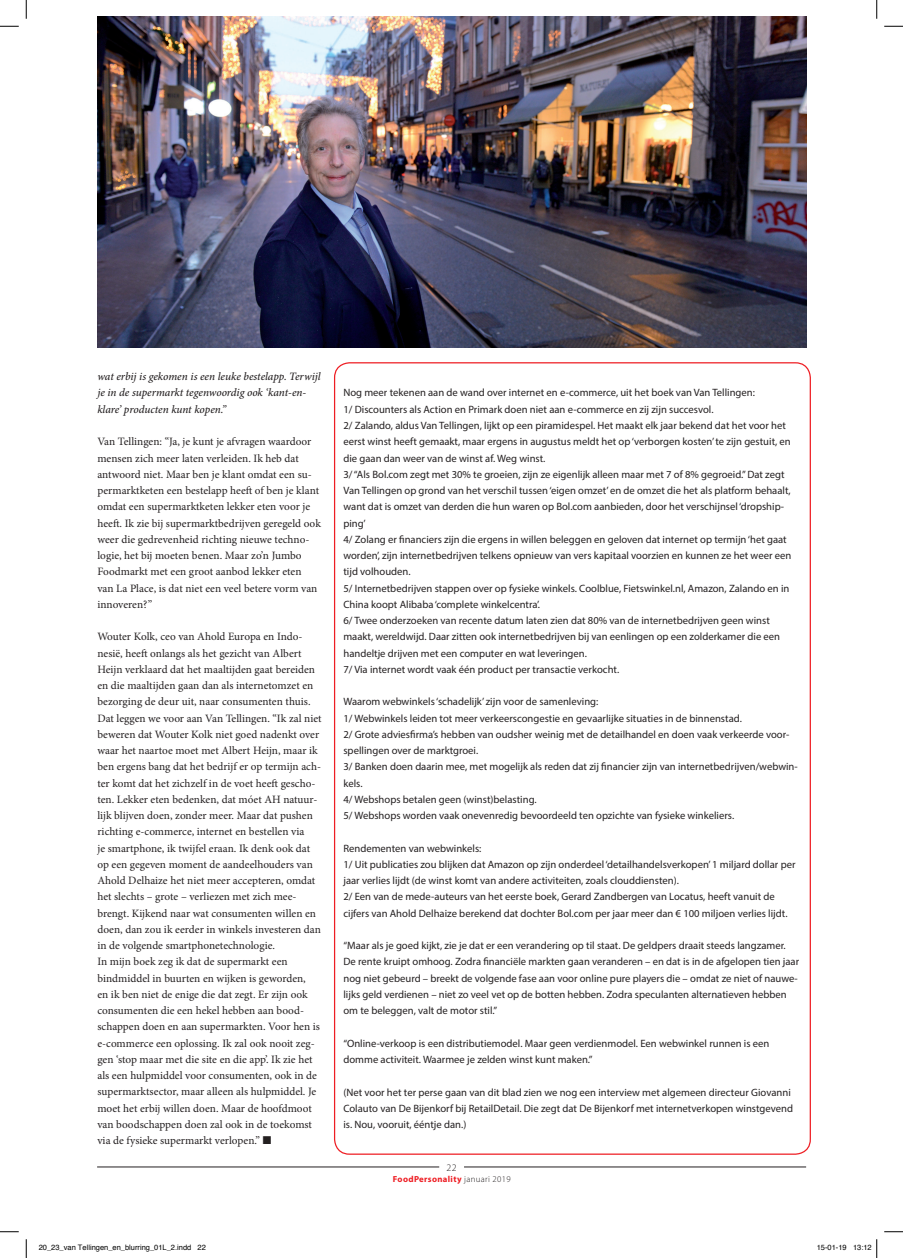
<style>
.page{position:relative;width:903px;height:1258px;background:#fff}
.page>*{position:absolute;margin:0;border:0;box-sizing:border-box;transform-origin:0 0}
.t1{font:11.25px/16.2px "Minion Pro";color:#231f20}
.t2{font:italic 500 11.25px/16.2px "Minion Pro";letter-spacing:-.005em;color:#231f20}
.t3{font:10.62px/16.2px "Myriad Pro";color:#231f20}
.t4{font:300 10px "Myriad Pro";color:#231f20}
.t5{font:700 8.75px "Myriad Pro";letter-spacing:.04em;color:#ee1d23}
.t6{font:7.5px "Helvetica";color:#000}
.s1{font-weight:300;color:#231f20}
</style>
<div class="page">
<hr style="left:464px;top:1166px;width:342px;height:1px;background:#231f20">
<hr style="left:97px;top:1166px;width:342px;height:1px;background:#231f20">
<img style="left:97px;top:17px;width:709px;height:331px">
<svg style="left:0;top:25px;width:19px;height:2px"></svg>
<svg style="left:884px;top:25px;width:19px;height:2px"></svg>
<svg style="left:0;top:1231px;width:19px;height:1px"></svg>
<svg style="left:884px;top:1231px;width:19px;height:1px"></svg>
<svg style="left:25px;top:0;width:2px;height:19px"></svg>
<svg style="left:25px;top:1239px;width:2px;height:18px"></svg>
<svg style="left:876px;top:0;width:1px;height:19px"></svg>
<svg style="left:876px;top:1239px;width:1px;height:18px"></svg>
<p class="t2" style="left:97px;top:368px;width:225px">wat erbij is gekomen is een leuke bestelapp. Terwijl je in de supermarkt tegenwoordig ook ‘kant-en&shy;klare’ producten kunt kopen.”</p>
<p class="t1" style="left:97px;top:433px;width:225px">Van Tellingen: “Ja, je kunt je afvragen waardoor mensen zich meer laten verleiden. Ik heb dat antwoord niet. Maar ben je klant omdat een su&shy;permarktketen een bestelapp heeft of ben je klant omdat een supermarktketen lekker eten voor je heeft. Ik zie bij supermarktbedrijven geregeld ook weer die gedrevenheid richting nieuwe techno&shy;logie, het bij moeten benen. Maar zo’n Jumbo Foodmarkt met een groot aanbod lekker eten<br>van La Place, is dat niet een veel betere vorm van innoveren?”</p>
<p class="t1" style="left:97px;top:628px;width:226px">Wouter Kolk, ceo van Ahold Europa en Indo&shy;nesië, heeft onlangs als het gezicht van Albert Heijn verklaard dat het maaltijden gaat bereiden en die maaltijden gaan dan als internetomzet en bezorging de deur uit, naar consumenten thuis.<br>Dat leggen we voor aan Van Tellingen. “Ik zal niet beweren dat Wouter Kolk niet goed nadenkt over waar het naartoe moet met Albert Heijn, maar ik ben ergens bang dat het bedrijf er op termijn ach&shy;ter komt dat het zichzelf in de voet heeft gescho&shy;ten. Lekker eten bedenken, dat móet AH natuur&shy;lijk blijven doen, zonder meer. Maar dat pushen richting e-commerce, internet en bestellen via<br>je smartphone, ik twijfel eraan. Ik denk ook dat op een gegeven moment de aandeelhouders van Ahold Delhaize het niet meer accepteren, omdat het slechts – grote – verliezen met zich mee&shy;brengt. Kijkend naar wat consumenten willen en doen, dan zou ik eerder in winkels investeren dan in de volgende smartphonetechnologie.<br>In mijn boek zeg ik dat de supermarkt een bindmiddel in buurten en wijken is geworden,<br>en ik ben niet de enige die dat zegt. Er zijn ook consumenten die een hekel hebben aan bood&shy;schappen doen en aan supermarkten. Voor hen is e-commerce een oplossing. Ik zal ook nooit zeg&shy;gen ‘stop maar met die site en die app’. Ik zie het als een hulpmiddel voor consumenten, ook in de supermarktsector, maar alleen als hulpmiddel. Je moet het erbij willen doen. Maar de hoofdmoot van boodschappen doen zal ook in de toekomst via de fysieke supermarkt verlopen.” ■</p>
<p class="t3" style="left:343px;top:384px;width:449px">Nog meer tekenen aan de wand over internet en e-commerce, uit het boek van Van Tellingen:<br>1/ Discounters als Action en Primark doen niet aan e-commerce en zij zijn succesvol.<br>2/ Zalando, aldus Van Tellingen, lijkt op een piramidespel. Het maakt elk jaar bekend dat het voor het eerst winst heeft gemaakt, maar ergens in augustus meldt het op ‘verborgen kosten’ te zijn gestuit, en die gaan dan weer van de winst af. Weg winst.<br>3/ “Als Bol.com zegt met 30% te groeien, zijn ze eigenlijk alleen maar met 7 of 8% gegroeid.” Dat zegt Van Tellingen op grond van het verschil tussen ‘eigen omzet’ en de omzet die het als platform behaalt, want dat is omzet van derden die hun waren op Bol.com aanbieden, door het verschijnsel ‘dropship&shy;ping’<br>4/ Zolang er financiers zijn die ergens in willen beleggen en geloven dat internet op termijn ‘het gaat worden’, zijn internetbedrijven telkens opnieuw van vers kapitaal voorzien en kunnen ze het weer een tijd volhouden.<br>5/ Internetbedrijven stappen over op fysieke winkels. Coolblue, Fietswinkel.nl, Amazon, Zalando en in China koopt Alibaba ‘complete winkelcentra’.<br>6/ Twee onderzoeken van recente datum laten zien dat 80% van de internetbedrijven geen winst maakt, wereldwijd. Daar zitten ook internetbedrijven bij van eenlingen op een zolderkamer die een handeltje drijven met een computer en wat leveringen.<br>7/ Via internet wordt vaak één product per transactie verkocht.</p>
<p class="t3" style="left:343px;top:693px;width:456px">Waarom webwinkels ‘schadelijk’ zijn voor de samenleving:<br>1/ Webwinkels leiden tot meer verkeerscongestie en gevaarlijke situaties in de binnenstad.<br>2/ Grote adviesfirma’s hebben van oudsher weinig met de detailhandel en doen vaak verkeerde voor&shy;spellingen over de marktgroei.<br>3/ Banken doen daarin mee, met mogelijk als reden dat zij financier zijn van internetbedrijven/webwin&shy;kels.<br>4/ Webshops betalen geen (winst)belasting.<br>5/ Webshops worden vaak onevenredig bevoordeeld ten opzichte van fysieke winkeliers.</p>
<p class="t3" style="left:343px;top:839px;width:454px">Rendementen van webwinkels:<br>1/ Uit publicaties zou blijken dat Amazon op zijn onderdeel ‘detailhandelsverkopen’ 1 miljard dollar per jaar verlies lijdt (de winst komt van andere activiteiten, zoals clouddiensten).<br>2/ Een van de mede-auteurs van het eerste boek, Gerard Zandbergen van Locatus, heeft vanuit de cijfers van Ahold Delhaize berekend dat dochter Bol.com per jaar meer dan € 100 miljoen verlies lijdt.</p>
<p class="t3" style="left:343px;top:937px;width:457px">“Maar als je goed kijkt, zie je dat er een verandering op til staat. De geldpers draait steeds langzamer.<br>De rente kruipt omhoog. Zodra financiële markten gaan veranderen – en dat is in de afgelopen tien jaar nog niet gebeurd – breekt de volgende fase aan voor online pure players die – omdat ze niet of nauwe&shy;lijks geld verdienen – niet zo veel vet op de botten hebben. Zodra speculanten alternatieven hebben om te beleggen, valt de motor stil.”</p>
<p class="t3" style="left:343px;top:1034px;width:427px">“Online-verkoop is een distributiemodel. Maar geen verdienmodel. Een webwinkel runnen is een domme activiteit. Waarmee je zelden winst kunt maken.”</p>
<p class="t3" style="left:343px;top:1083px;width:451px">(Net voor het ter perse gaan van dit blad zien we nog een interview met algemeen directeur Giovanni<br>Colauto van De Bijenkorf bij RetailDetail. Die zegt dat De Bijenkorf met internetverkopen winstgevend is. Nou, vooruit, ééntje dan.)</p>
<p class="t4" style="left:447px;top:1161px;width:12px">22</p>
<p class="t5" style="left:393px;top:1173px;width:119px">FoodPersonality <span class="s1">januari 2019</span></p>
<p class="t6" style="left:39px;top:1241px;width:169px">20_23_van Tellingen_en_blurring_01L_2.indd 22</p>
<p class="t6" style="left:817px;top:1241px;width:57px">15-01-19 13:12</p>
</div>
